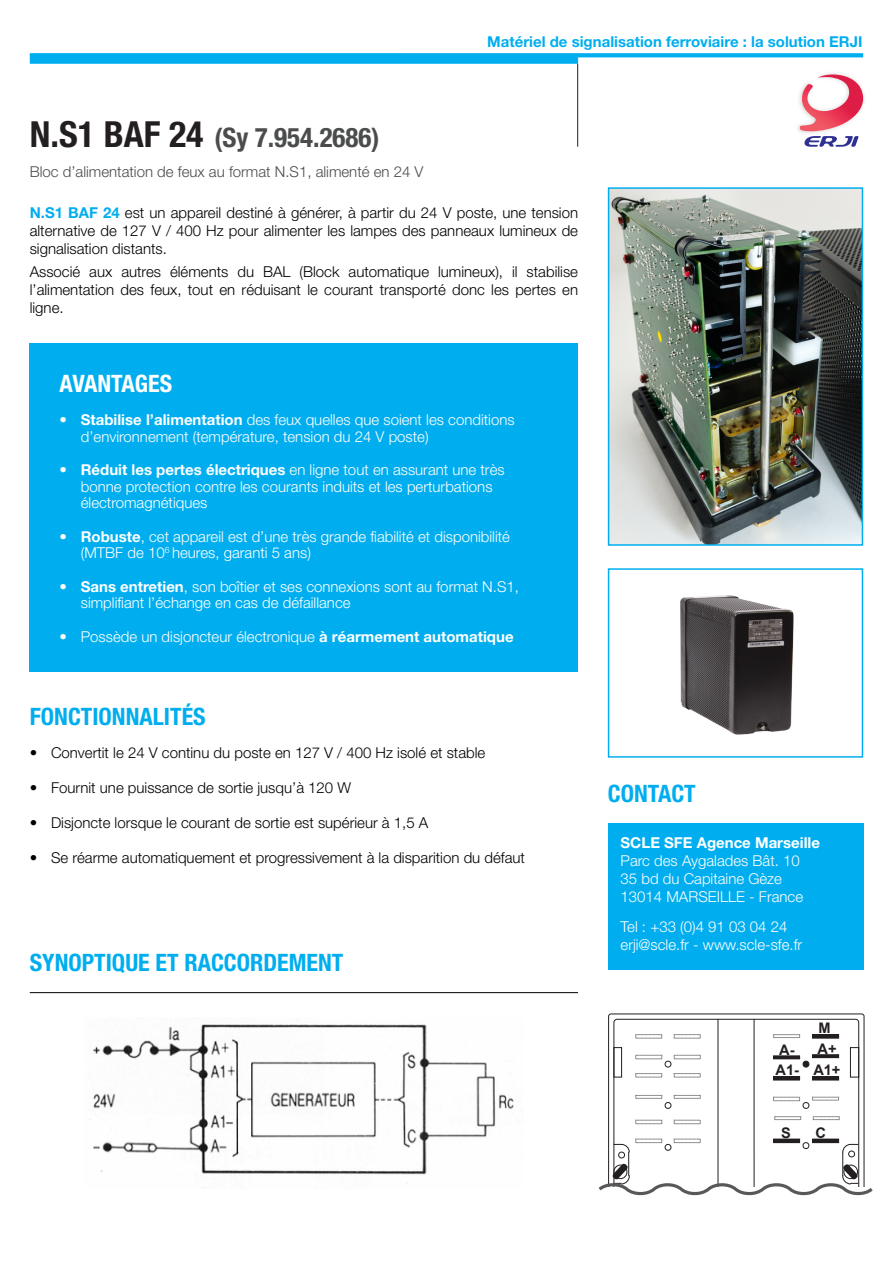
<style>
.page{position:relative;width:893px;height:1263px;background:#fff}
.page>*{position:absolute;margin:0;border:0;box-sizing:border-box;transform-origin:0 0}
.t1{font:700 condensed 27px "Helvetica Neue";color:#4b4c4d}
.t2{font:700 condensed 24px "Helvetica Neue";color:#00aeef}
.t3{font:700 condensed 24px "Helvetica Neue";color:#fff}
.t4{font:300 15px/16.5px "Helvetica Neue";color:#fff}
.t5{font:300 15px/18px "Helvetica Neue";color:#000;text-align:justify}
.t6{font:300 15px "Helvetica Neue";color:#4b4c4d}
.t7{font:700 15px "Helvetica Neue";color:#00aeef}
.t8{font:700 15px "Helvetica Neue";color:#fff}
.t9{font:700 14.55px/20.9px "Arial";color:#231f20}
.s1{font-size:36px;color:#231f20}
.s2{font-weight:700;color:#00aeef}
.s3{font-weight:700}
</style>
<div class="page">
<svg style="left:30px;top:53px;width:833px;height:11px"></svg>
<hr style="left:577px;top:64px;width:1px;height:83px;background:#231f20">
<img style="left:798px;top:73px;width:66px;height:58px">
<svg style="left:799px;top:74px;width:64px;height:73px"></svg>
<div style="left:30px;top:343px;width:548px;height:329px;background:#00aeef"></div>
<hr style="left:30px;top:992px;width:548px;height:1px;background:#000">
<img style="left:89px;top:1024px;width:425px;height:160px">
<div style="left:608px;top:823px;width:255px;height:146px;background:#00aeef"></div>
<img style="left:611px;top:190px;width:249px;height:353px">
<div style="left:608px;top:187px;width:255px;height:359px;border:2px solid #00aeef"></div>
<svg style="left:598px;top:1014px;width:275px;height:182px"></svg>
<img style="left:680px;top:595px;width:114px;height:140px">
<div style="left:608px;top:568px;width:255px;height:190px;border:2px solid #00aeef"></div>
<p class="t1" style="left:30px;top:121px;width:351px"><span class="s1">N.S1 BAF 24</span> (Sy 7.954.2686)</p>
<p class="t6" style="left:30px;top:162px;width:395px">Bloc d’alimentation de feux au format N.S1, alimenté en 24 V</p>
<p class="t7" style="left:487px;top:32px;width:377px">Matériel de signalisation ferroviaire : la solution ERJI</p>
<p class="t5" style="left:30px;top:204px;width:550px"><span class="s2">N.S1 BAF 24</span> est un appareil destiné à générer, à partir du 24 V poste, une tension alternative de 127 V / 400 Hz pour alimenter les lampes des panneaux lumineux de signalisation distants.</p>
<p class="t5" style="left:30px;top:262px;width:550px">Associé aux autres éléments du BAL (Block automatique lumineux), il stabilise l’alimentation des feux, tout en réduisant le courant transporté donc les pertes en ligne.</p>
<p class="t3" style="left:60px;top:368px;width:114px">AVANTAGES</p>
<p class="t4" style="left:81px;top:411px;width:435px;text-indent:-21px"><span class="s3">• Stabilise l’alimentation</span> des feux quelles que soient les conditions d’environnement (température, tension du 24 V poste)</p>
<p class="t4" style="left:81px;top:461px;width:425px;text-indent:-21px"><span class="s3">• Réduit les pertes électriques</span> en ligne tout en assurant une très bonne protection contre les courants induits et les perturbations électromagnétiques</p>
<p class="t4" style="left:81px;top:528px;width:431px;text-indent:-21px"><span class="s3">• Robuste</span>, cet appareil est d’une très grande fiabilité et disponibilité (MTBF de 10<sup>6</sup> heures, garanti 5 ans)</p>
<p class="t4" style="left:81px;top:578px;width:440px;text-indent:-21px"><span class="s3">• Sans entretien</span>, son boîtier et ses connexions sont au format N.S1, simplifiant l’échange en cas de défaillance</p>
<p class="t4" style="left:60px;top:628px;width:456px">• Possède un disjoncteur électronique <span class="s3">à réarmement automatique</span></p>
<p class="t2" style="left:30px;top:701px;width:177px">FONCTIONNALITÉS</p>
<p class="t5" style="left:30px;top:743px;width:457px">• Convertit le 24 V continu du poste en 127 V / 400 Hz isolé et stable</p>
<p class="t5" style="left:30px;top:778px;width:323px">• Fournit une puissance de sortie jusqu’à 120 W</p>
<p class="t5" style="left:30px;top:813px;width:400px">• Disjoncte lorsque le courant de sortie est supérieur à 1,5 A</p>
<p class="t5" style="left:30px;top:848px;width:497px">• Se réarme automatiquement et progressivement à la disparition du défaut</p>
<p class="t2" style="left:30px;top:948px;width:315px">SYNOPTIQUE ET RACCORDEMENT</p>
<p class="t2" style="left:608px;top:779px;width:89px">CONTACT</p>
<p class="t8" style="left:621px;top:833px;width:201px">SCLE SFE Agence Marseille</p>
<p class="t4" style="left:621px;top:852px;width:181px">Parc des Aygalades Bât. 10</p>
<p class="t4" style="left:621px;top:870px;width:163px">35 bd du Capitaine Gèze</p>
<p class="t4" style="left:621px;top:888px;width:184px">13014 MARSEILLE - France</p>
<p class="t4" style="left:621px;top:918px;width:168px">Tel : +33 (0)4 91 03 04 24</p>
<p class="t4" style="left:621px;top:936px;width:183px">erji@scle.fr - www.scle-sfe.fr</p>
<p class="t9" style="left:818px;top:1018px;width:14px">M</p>
<p class="t9" style="left:776px;top:1039px;width:25px">A-<br>A1-</p>
<p class="t9" style="left:818px;top:1039px;width:21px">A+</p>
<p class="t9" style="left:813px;top:1059px;width:29px">A1+</p>
<p class="t9" style="left:781px;top:1123px;width:11px">S</p>
<p class="t9" style="left:815px;top:1123px;width:12px">C</p>
</div>
